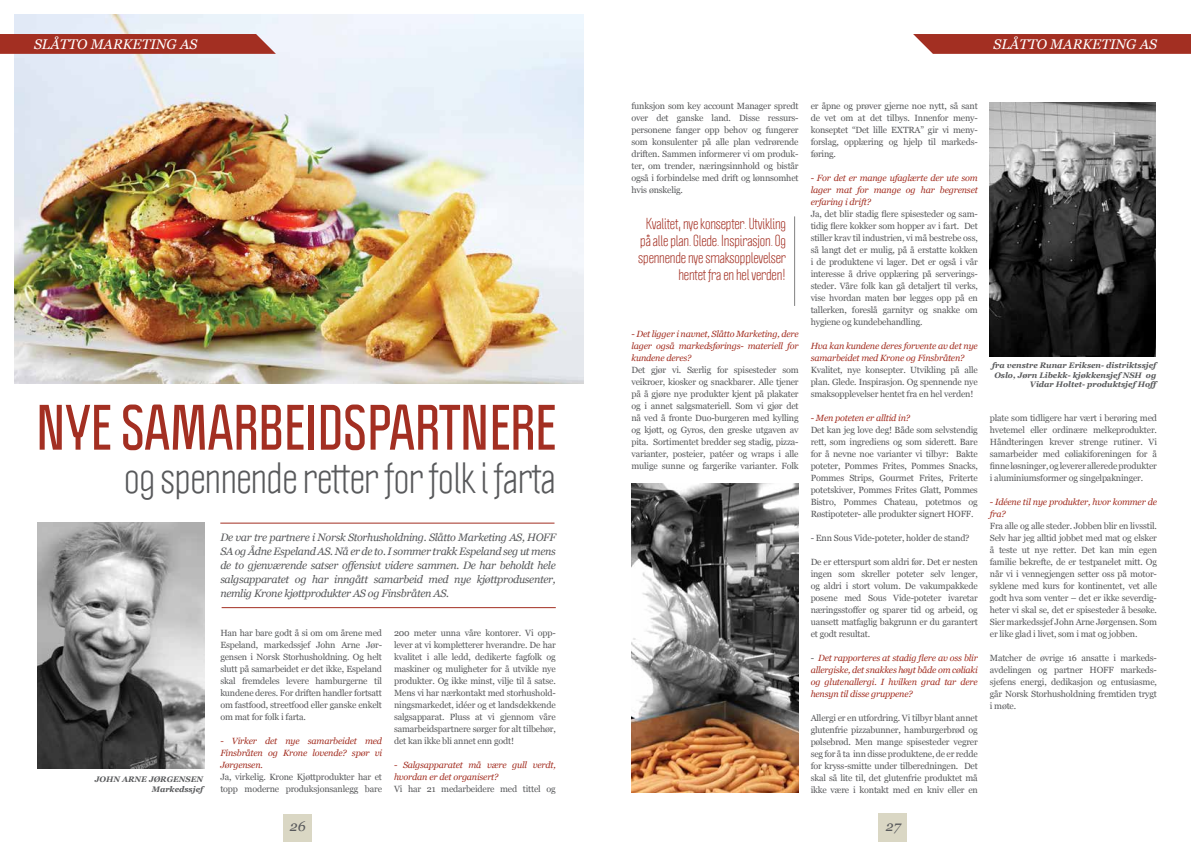
<style>
.page{position:relative;width:1191px;height:842px;background:#fff}
.page>*{position:absolute;margin:0;border:0;box-sizing:border-box;transform-origin:0 0}
.t1{font:700 56px "Politica";letter-spacing:-.01em;color:#a32f22}
.t2{font:40px "Politica";letter-spacing:-.01em;color:#58595b}
.t3{font:14px/17px "Politica";letter-spacing:-.01em;color:#a32f22;text-align:right}
.t4{font:italic 14px "Georgia";color:#fff}
.t5{font:italic 14px "Georgia";color:#58595b}
.t6{font:italic 10.8px/14px "Georgia";letter-spacing:-.03em;color:#58595b;text-align:justify}
.t7{font:9px/12px "Georgia";letter-spacing:-.02em;color:#58595b;text-align:justify}
.t8{font:italic 9px/12px "Georgia";letter-spacing:-.02em;color:#a32f22;text-align:justify}
.t9{font:italic 700 8px/9.6px "Georgia";color:#58595b;text-align:right}
.s1{font-style:normal;color:#58595b}
</style>
<div class="page">
<img style="left:14px;top:14px;width:569px;height:369px">
<svg style="left:0;top:34px;width:276px;height:20px;background:#a6372b"></svg>
<svg style="left:913px;top:34px;width:278px;height:20px;background:#a6372b"></svg>
<img style="left:37px;top:523px;width:167px;height:245px">
<img style="left:631px;top:483px;width:167px;height:310px">
<hr style="left:794px;top:216px;width:1px;height:90px;background:#000">
<hr style="left:220px;top:523px;width:334px;height:1px;background:#a32f22">
<hr style="left:222px;top:607px;width:334px;height:1px;background:#a32f22">
<img style="left:989px;top:102px;width:166px;height:254px">
<div style="left:878px;top:814px;width:29px;height:28px;background:#dad7c4"></div>
<div style="left:284px;top:814px;width:28px;height:28px;background:#dad7c4"></div>
<h3 class="t4" style="left:34px;top:35px;width:10px">slåtto</h3>
<h3 class="t4" style="left:91px;top:35px;width:43px">marketing</h3>
<h3 class="t4" style="left:180px;top:35px;width:19px">AS</h3>
<h3 class="t4" style="left:993px;top:35px;width:10px">slåtto</h3>
<h3 class="t4" style="left:1050px;top:35px;width:43px">marketing</h3>
<h3 class="t4" style="left:1139px;top:35px;width:19px">AS</h3>
<h1 class="t1" style="left:36px;top:391px;width:521px">NYE SAMARBEIDSPARTNERE</h1>
<h2 class="t2" style="left:124px;top:452px;width:433px">og spennende retter for folk i farta</h2>
<p class="t9" style="left:95px;top:774px;width:110px">john Arne Jørgensen<br>Markedssjef</p>
<p class="t6" style="left:220px;top:530px;width:337px">De var tre partnere i Norsk Storhusholdning. Slåtto Marketing AS, HOFF SA og Ådne Espeland AS. Nå er de to. I sommer trakk Espeland seg ut mens de to gjenværende satser offensivt videre sammen. De har beholdt hele salgsapparatet og har inngått samarbeid med nye kjøttprodusenter, nemlig Krone kjøttprodukter AS og Finsbråten AS.</p>
<p class="t7" style="left:220px;top:627px;width:163px">Han har bare godt å si om om årene med Espeland, markedssjef John Arne Jør&shy;gensen i Norsk Storhusholdning. Og helt slutt på samarbeidet er det ikke, Espeland skal fremdeles levere hamburgerne til kundene deres. For driften handler fortsatt om fastfood, streetfood eller ganske enkelt om mat for folk i farta.</p>
<p class="t8" style="left:220px;top:735px;width:163px">- Virker det nye samarbeidet med Finsbråten og Krone lovende? spør vi Jørgensen.</p>
<p class="t7" style="left:220px;top:771px;width:163px">Ja, virkelig. Krone Kjøttprodukter har et topp moderne produksjonsanlegg bare</p>
<p class="t7" style="left:394px;top:627px;width:163px">200 meter unna våre kontorer. Vi opp&shy;lever at vi kompletterer hverandre. De har kvalitet i alle ledd, dedikerte fagfolk og maskiner og muligheter for å utvikle nye produkter. Og ikke minst, vilje til å satse.<br>Mens vi har nærkontakt med storhushold&shy;ningsmarkedet, idéer og et landsdekkende salgsapparat. Pluss at vi gjennom våre samarbeidspartnere sørger for alt tilbehør, det kan ikke bli annet enn godt!</p>
<p class="t8" style="left:394px;top:759px;width:163px">- Salgsapparatet må være gull verdt, hvordan er det organisert?</p>
<p class="t7" style="left:394px;top:783px;width:163px">Vi har 21 medarbeidere med tittel og</p>
<p class="t7" style="left:631px;top:100px;width:169px">funksjon som key account Manager spredt over det ganske land. Disse ressurs&shy;personene fanger opp behov og fungerer som konsulenter på alle plan vedrørende driften. Sammen informerer vi om produk&shy;ter, om trender, næringsinnhold og bistår også i forbindelse med drift og lønnsomhet hvis ønskelig.</p>
<h3 class="t3" style="left:638px;top:215px;width:149px">Kvalitet, nye konsepter. Utvikling på alle plan. Glede. Inspirasjon. Og spennende nye smaksopplevelser hentet fra en hel verden!</h3>
<p class="t8" style="left:631px;top:328px;width:169px">- Det ligger i navnet, Slåtto Marketing, dere lager også markedsførings- materiell for kundene deres?</p>
<p class="t7" style="left:631px;top:364px;width:169px">Det gjør vi. Særlig for spisesteder som veikroer, kiosker og snackbarer. Alle tjener på å gjøre nye produkter kjent på plakater og i annet salgsmateriell. Som vi gjør det nå ved å fronte Duo-burgeren med kylling og kjøtt, og Gyros, den greske utgaven av pita. Sortimentet bredder seg stadig, pizza&shy;varianter, posteier, patéer og wraps i alle mulige sunne og fargerike varianter. Folk</p>
<p class="t7" style="left:810px;top:100px;width:169px">er åpne og prøver gjerne noe nytt, så sant de vet om at det tilbys. Innenfor meny&shy;konseptet “Det lille EXTRA” gir vi meny&shy;forslag, opplæring og hjelp til markeds&shy;føring.</p>
<p class="t8" style="left:810px;top:172px;width:169px">- For det er mange ufaglærte der ute som lager mat for mange og har begrenset erfaring i drift?</p>
<p class="t7" style="left:810px;top:208px;width:169px">Ja, det blir stadig flere spisesteder og sam&shy;tidig flere kokker som hopper av i fart. Det stiller krav til industrien, vi må bestrebe oss, så langt det er mulig, på å erstatte kokken i de produktene vi lager. Det er også i vår interesse å drive opplæring på serverings&shy;steder. Våre folk kan gå detaljert til verks, vise hvordan maten bør legges opp på en tallerken, foreslå garnityr og snakke om hygiene og kundebehandling.</p>
<p class="t8" style="left:810px;top:340px;width:169px">Hva kan kundene deres forvente av det nye samarbeidet med Krone og Finsbråten?</p>
<p class="t7" style="left:810px;top:364px;width:169px">Kvalitet, nye konsepter. Utvikling på alle plan. Glede. Inspirasjon. Og spennende nye smaksopplevelser hentet fra en hel verden!</p>
<p class="t8" style="left:810px;top:412px;width:101px">- Men poteten er alltid in?</p>
<p class="t7" style="left:810px;top:424px;width:169px">Det kan jeg love deg! Både som selvstendig rett, som ingrediens og som siderett. Bare for å nevne noe varianter vi tilbyr: Bakte poteter, Pommes Frites, Pommes Snacks, Pommes Strips, Gourmet Frites, Friterte potetskiver, Pommes Frites Glatt, Pommes Bistro, Pommes Chateau, potetmos og Røstipoteter- alle produkter signert HOFF.</p>
<p class="t7" style="left:810px;top:532px;width:160px">- Enn Sous Vide-poteter, holder de stand?</p>
<p class="t7" style="left:810px;top:556px;width:169px">De er etterspurt som aldri før. Det er nesten ingen som skreller poteter selv lenger, og aldri i stort volum. De vakumpakkede posene med Sous Vide-poteter ivaretar næringsstoffer og sparer tid og arbeid, og uansett matfaglig bakgrunn er du garantert et godt resultat.</p>
<p class="t8" style="left:810px;top:652px;width:169px"><span class="s1">-</span> Det rapporteres at stadig flere av oss blir allergiske, det snakkes høyt både om cøliaki og glutenallergi. I hvilken grad tar dere hensyn til disse gruppene?</p>
<p class="t7" style="left:810px;top:712px;width:169px">Allergi er en utfordring. Vi tilbyr blant annet glutenfrie pizzabunner, hamburgerbrød og pølsebrød. Men mange spisesteder vegrer seg for å ta inn disse produktene, de er redde for kryss-smitte under tilberedningen. Det skal så lite til, det glutenfrie produktet må ikke være i kontakt med en kniv eller en</p>
<p class="t9" style="left:992px;top:361px;width:166px;text-align:left">fra venstre Runar Eriksen- distriktssjef<br>Oslo, Jørn Libekk- kjøkkensjef NSH</p>
<p class="t9" style="left:1030px;top:370px;width:128px">og<br>Vidar Holtet- produktsjef Hoff</p>
<p class="t7" style="left:989px;top:412px;width:169px">plate som tidligere har vært i berøring med hvetemel eller ordinære melkeprodukter.<br>Håndteringen krever strenge rutiner. Vi samarbeider med cøliakiforeningen for å finne løsninger, og leverer allerede produkter i aluminiumsformer og singelpakninger.</p>
<p class="t8" style="left:989px;top:496px;width:169px">- Idéene til nye produkter, hvor kommer de fra?</p>
<p class="t7" style="left:989px;top:520px;width:169px">Fra alle og alle steder. Jobben blir en livsstil.<br>Selv har jeg alltid jobbet med mat og elsker å teste ut nye retter. Det kan min egen familie bekrefte, de er testpanelet mitt. Og når vi i vennegjengen setter oss på motor&shy;syklene med kurs for kontinentet, vet alle godt hva som venter – det er ikke severdig&shy;heter vi skal se, det er spisesteder å besøke.<br>Sier markedssjef John Arne Jørgensen. Som er like glad i livet, som i mat og jobben.</p>
<p class="t7" style="left:989px;top:652px;width:169px">Matcher de øvrige 16 ansatte i markeds&shy;avdelingen og partner HOFF markeds&shy;sjefens energi, dedikasjon og entusiasme, går Norsk Storhusholdning fremtiden trygt i møte.</p>
<h3 class="t5" style="left:290px;top:817px;width:17px">26</h3>
<h3 class="t5" style="left:886px;top:817px;width:16px">27</h3>
</div>
